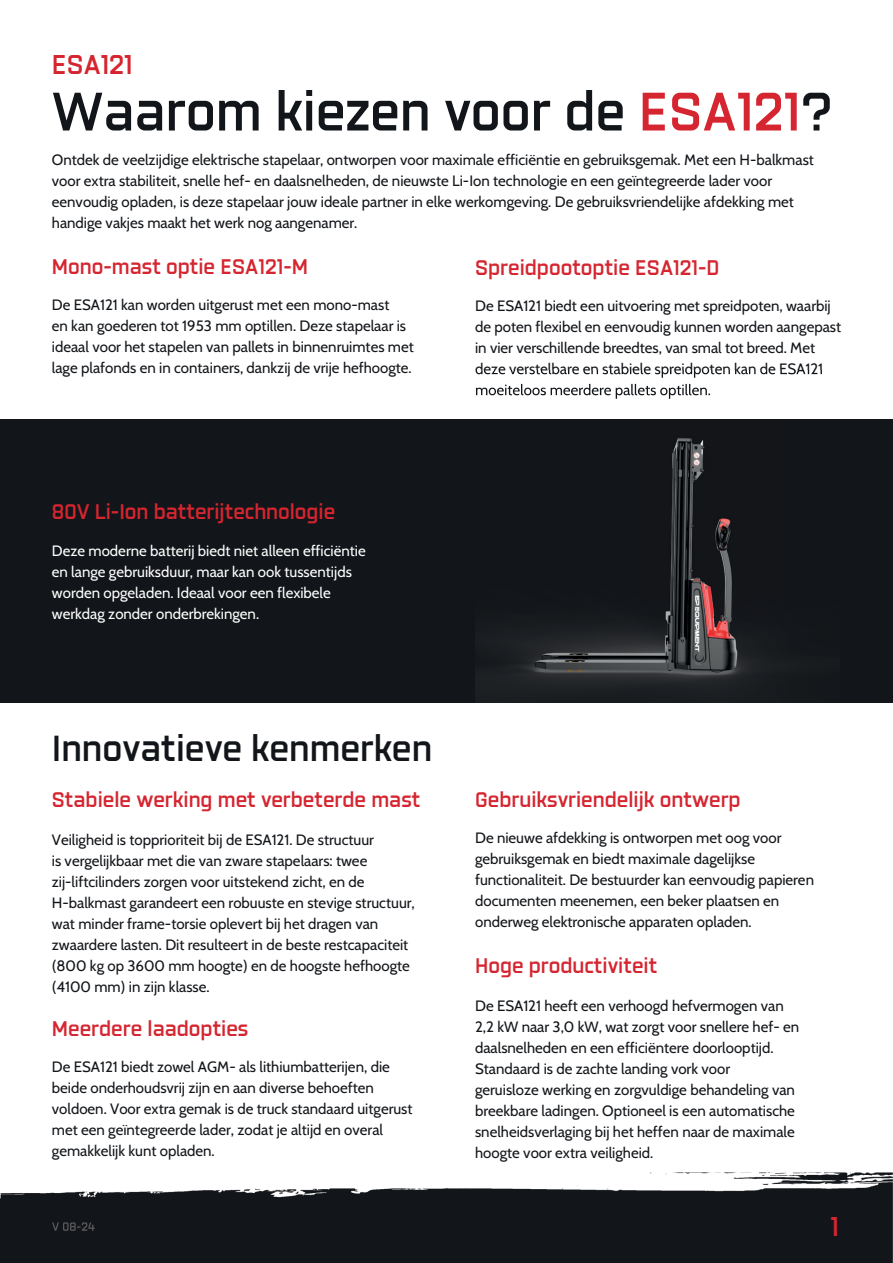
<style>
.page{position:relative;width:893px;height:1263px;background:#fff}
.page>*{position:absolute;margin:0;border:0;box-sizing:border-box;transform-origin:0 0}
.t1{font:600 54px "Revx Neue";color:#121519}
.t2{font:600 36px "Revx Neue";color:#121519}
.t3{font:600 27px "Revx Neue";color:#d52530}
.t4{font:600 21px "Revx Neue";color:#d52530}
.t5{font:15px/21px "Cabin";color:#121519}
.t6{font:15px/21px "Cabin";color:#fff}
.s1{color:#d52530}
</style>
<div class="page">
<img style="left:367px;top:419px;width:108px;height:1px">
<img style="left:0;top:1172px;width:893px;height:91px">
<img style="left:476px;top:370px;width:346px;height:1px">
<div style="left:0;top:420px;width:893px;height:283px;background:#121519"></div>
<img style="left:52px;top:1222px;width:43px;height:9px">
<img style="left:475px;top:371px;width:364px;height:322px">
<img style="left:476px;top:371px;width:347px;height:7px">
<img style="left:476px;top:384px;width:234px;height:15px">
<h3 class="t3" style="left:52px;top:49px;width:82px">ESA121</h3>
<h1 class="t1" style="left:52px;top:80px;width:782px">Waarom kiezen voor de <span class="s1">ESA121</span>?</h1>
<p class="t5" style="left:52px;top:148px;width:763px">Ontdek de veelzijdige elektrische stapelaar, ontworpen voor maximale efficiëntie en gebruiksgemak. Met een H-balkmast voor extra stabiliteit, snelle hef- en daalsnelheden, de nieuwste Li-Ion technologie en een geïntegreerde lader voor eenvoudig opladen, is deze stapelaar jouw ideale partner in elke werkomgeving. De gebruiksvriendelijke afdekking met handige vakjes maakt het werk nog aangenamer.</p>
<h3 class="t4" style="left:52px;top:255px;width:258px">Mono-mast optie ESA121-M</h3>
<p class="t5" style="left:52px;top:293px;width:363px">De ESA121 kan worden uitgerust met een mono-mast<br>en kan goederen tot 1953 mm optillen. Deze stapelaar is ideaal voor het stapelen van pallets in binnenruimtes met lage plafonds en in containers, dankzij de vrije hefhoogte.</p>
<h3 class="t4" style="left:475px;top:256px;width:246px">Spreidpootoptie ESA121-D</h3>
<p class="t5" style="left:475px;top:294px;width:368px">De ESA121 biedt een uitvoering met spreidpoten, waarbij de poten flexibel en eenvoudig kunnen worden aangepast in vier verschillende breedtes, van smal tot breed. Met deze verstelbare en stabiele spreidpoten kan de ESA121</p>
<h3 class="t4" style="left:52px;top:500px;width:285px">80V Li-Ion batterijtechnologie</h3>
<p class="t6" style="left:52px;top:539px;width:315px">Deze moderne batterij biedt niet alleen efficiëntie en lange gebruiksduur, maar kan ook tussentijds worden opgeladen. Ideaal voor een flexibele werkdag zonder onderbrekingen.</p>
<h2 class="t2" style="left:52px;top:727px;width:382px">Innovatieve kenmerken</h2>
<h3 class="t4" style="left:52px;top:788px;width:370px">Stabiele werking met verbeterde mast</h3>
<p class="t5" style="left:52px;top:828px;width:364px">Veiligheid is topprioriteit bij de ESA121. De structuur<br>is vergelijkbaar met die van zware stapelaars: twee zij-liftcilinders zorgen voor uitstekend zicht, en de H-balkmast garandeert een robuuste en stevige structuur, wat minder frame-torsie oplevert bij het dragen van zwaardere lasten. Dit resulteert in de beste restcapaciteit (800 kg op 3600 mm hoogte) en de hoogste hefhoogte (4100 mm) in zijn klasse.</p>
<h3 class="t4" style="left:52px;top:1017px;width:198px">Meerdere laadopties</h3>
<p class="t5" style="left:52px;top:1055px;width:362px">De ESA121 biedt zowel AGM- als lithiumbatterijen, die beide onderhoudsvrij zijn en aan diverse behoeften voldoen. Voor extra gemak is de truck standaard uitgerust met een geïntegreerde lader, zodat je altijd en overal gemakkelijk kunt opladen.</p>
<h3 class="t4" style="left:475px;top:788px;width:267px">Gebruiksvriendelijk ontwerp</h3>
<p class="t5" style="left:475px;top:826px;width:340px">De nieuwe afdekking is ontworpen met oog voor gebruiksgemak en biedt maximale dagelijkse functionaliteit. De bestuurder kan eenvoudig papieren documenten meenemen, een beker plaatsen en onderweg elektronische apparaten opladen.</p>
<h3 class="t4" style="left:475px;top:953px;width:184px">Hoge productiviteit</h3>
<p class="t5" style="left:475px;top:994px;width:326px">De ESA121 heeft een verhoogd hefvermogen van 2,2 kW naar 3,0 kW, wat zorgt voor snellere hef- en daalsnelheden en een efficiëntere doorlooptijd.<br>Standaard is de zachte landing vork voor<br>geruisloze werking en zorgvuldige behandeling van breekbare ladingen. Optioneel is een automatische snelheidsverlaging bij het heffen naar de maximale hoogte voor extra veiligheid.</p>
<h3 class="t3" style="left:830px;top:1210px;width:10px">1</h3>
</div>
